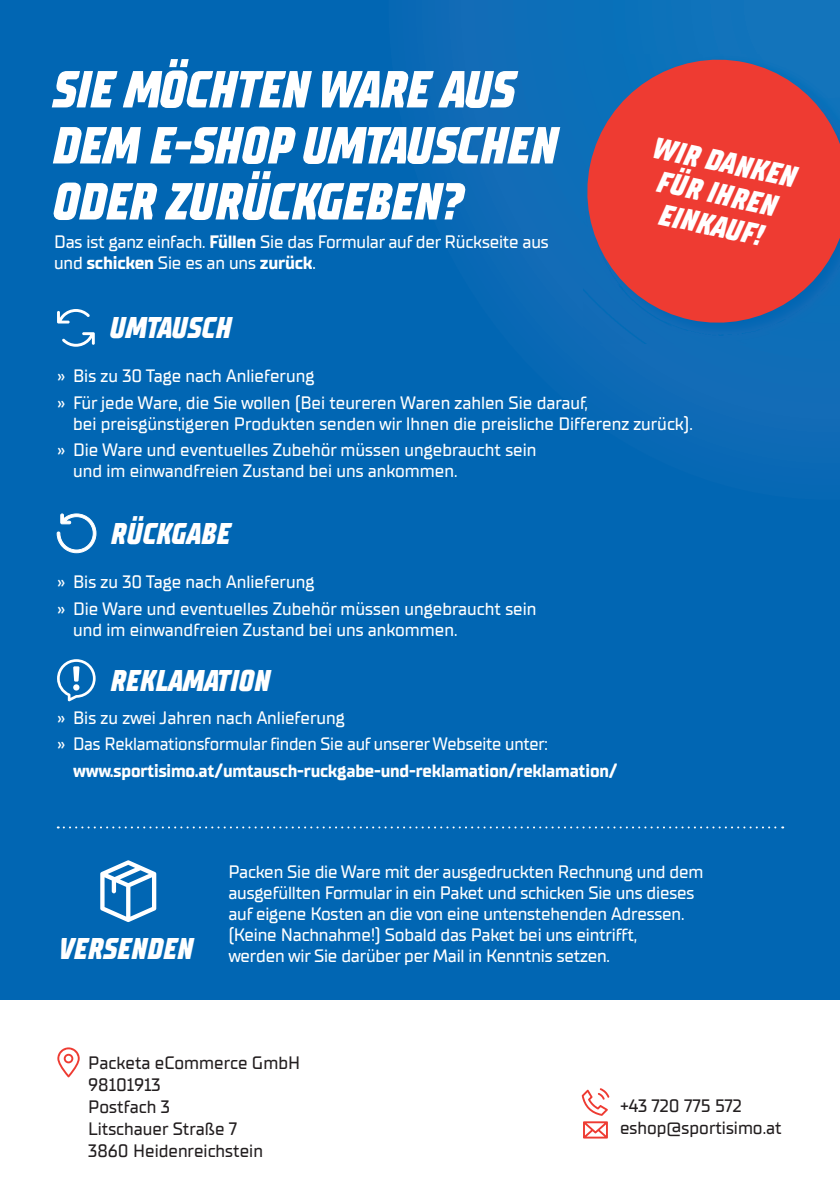
<style>
.page{position:relative;width:840px;height:1191px;background:#fff}
.page>*{position:absolute;margin:0;border:0;box-sizing:border-box;transform-origin:0 0}
.t1{font:italic 800 52px/56px "TT Supermolot Neue Trl Cnd";letter-spacing:-.015em;color:#fff}
.t2{font:italic 800 30px/32px "TT Supermolot Neue Trl Cnd";color:#fff;text-align:center}
.t3{font:500 18px/26.6px "TT Supermolot Neue Trl";letter-spacing:-.01em;color:#fff}
.t4{font:500 18px/22px "TT Supermolot Neue Trl";color:#231f20}
.t5{font:700 18px "TT Supermolot Neue Trl";letter-spacing:-.01em;color:#fff}
.s1{font-weight:700}
</style>
<div class="page">
<div style="left:0;top:0;width:839px;height:999px;background:#0166b3"></div>
<svg style="left:422px;top:0;width:417px;height:463px"></svg>
<svg style="left:58px;top:826px;width:724px;height:2px"></svg>
<svg style="left:581px;top:1088px;width:28px;height:27px"></svg>
<svg style="left:583px;top:1121px;width:24px;height:17px"></svg>
<svg style="left:57px;top:1047px;width:23px;height:30px"></svg>
<svg style="left:57px;top:309px;width:38px;height:38px"></svg>
<svg style="left:57px;top:513px;width:39px;height:40px"></svg>
<svg style="left:57px;top:659px;width:39px;height:42px"></svg>
<svg style="left:100px;top:860px;width:56px;height:62px"></svg>
<div style="left:582px;top:335px;width:257px;height:8px;background:#106db7"></div>
<svg style="left:575px;top:48px;width:264px;height:287px;fill:#ee3b32"></svg>
<h1 class="t1" style="left:50px;top:62px;width:506px">SIE MÖCHTEN WARE AUS<br>DEM E-SHOP UMTAUSCHEN<br>ODER ZURÜCKGEBEN?</h1>
<p class="t3" style="left:54px;top:232px;width:496px;line-height:21px">Das ist ganz einfach. <span class="s1">Füllen</span> Sie das Formular auf der Rückseite aus und <span class="s1">schicken</span> Sie es an uns <span class="s1">zurück</span>.</p>
<h2 class="t2" style="left:655px;top:132px;width:147px;rotate:12deg">WIR DANKEN<br>FÜR IHREN<br>EINKAUF!</h2>
<h2 class="t2" style="left:108px;top:312px;width:123px">UMTAUSCH</h2>
<p class="t3" style="left:57px;top:363px;width:532px">» Bis zu 30 Tage nach Anlieferung<br>» Für jede Ware, die Sie wollen (Bei teureren Waren zahlen Sie darauf,</p>
<p class="t3" style="left:57px;top:410px;width:637px;text-indent:16px">bei preisgünstigeren Produkten senden wir Ihnen die preisliche Differenz zurück). » Die Ware und eventuelles Zubehör müssen ungebraucht sein</p>
<p class="t3" style="left:73px;top:458px;width:386px">und im einwandfreien Zustand bei uns ankommen.</p>
<h2 class="t2" style="left:109px;top:518px;width:121px">RÜCKGABE</h2>
<p class="t3" style="left:57px;top:569px;width:480px">» Bis zu 30 Tage nach Anlieferung<br>» Die Ware und eventuelles Zubehör müssen ungebraucht sein</p>
<p class="t3" style="left:73px;top:616px;width:386px">und im einwandfreien Zustand bei uns ankommen.</p>
<h2 class="t2" style="left:109px;top:665px;width:161px">REKLAMATION</h2>
<p class="t3" style="left:57px;top:704px;width:492px">» Bis zu zwei Jahren nach Anlieferung<br>» Das Reklamationsformular finden Sie auf unserer Webseite unter:</p>
<p class="t5" style="left:73px;top:760px;width:545px">www.sportisimo.at/umtausch-ruckgabe-und-reklamation/reklamation/</p>
<p class="t3" style="left:228px;top:858px;width:476px">Packen Sie die Ware mit der ausgedruckten Rechnung und dem</p>
<p class="t3" style="left:228px;top:879px;width:467px">ausgefüllten Formular in ein Paket und schicken Sie uns dieses</p>
<p class="t3" style="left:228px;top:901px;width:457px">auf eigene Kosten an die von eine untenstehenden Adressen.</p>
<p class="t3" style="left:228px;top:922px;width:410px">(Keine Nachnahme!) Sobald das Paket bei uns eintrifft,</p>
<p class="t3" style="left:57px;top:943px;width:553px"><sup>VERSENDEN</sup> werden wir Sie darüber per Mail in Kenntnis setzen.</p>
<p class="t4" style="left:88px;top:1052px;width:213px">Packeta eCommerce GmbH<br>98101913<br>Postfach 3<br>Litschauer Straße 7<br>3860 Heidenreichstein</p>
<p class="t4" style="left:619px;top:1095px;width:163px">+43 720 775 572 eshop@sportisimo.at</p>
</div>
